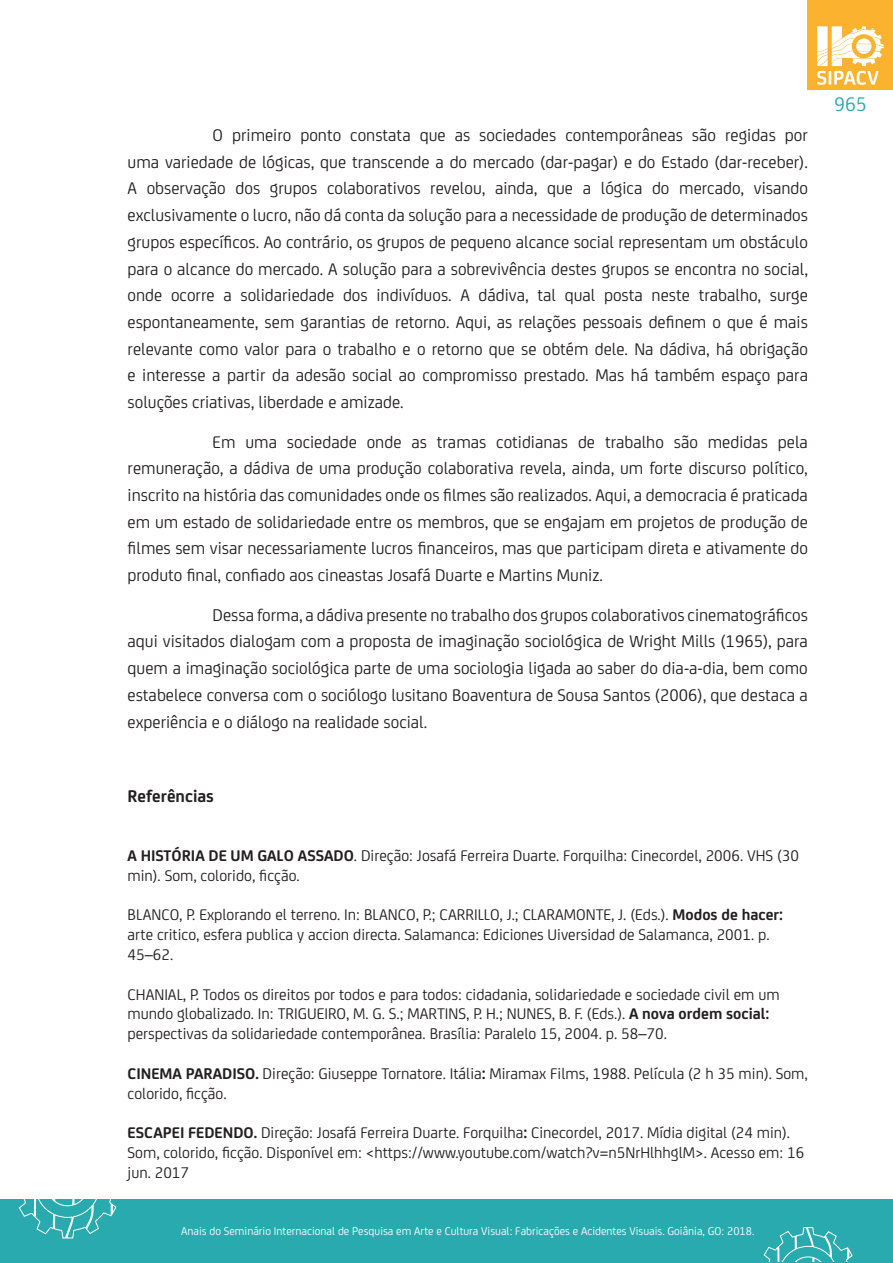
<style>
.page{position:relative;width:893px;height:1263px;background:#fff}
.page>*{position:absolute;margin:0;border:0;box-sizing:border-box;transform-origin:0 0}
.t1{font:21px "FS Joey";color:#28aaae}
.texto_corrido{font:18px/26.7px "FS Joey";color:#231f20;text-align:justify}
.citações{font:700 18px "FS Joey";color:#231f20}
.bibliografia{font:16.5px/19.8px "FS Joey";color:#231f20}
.t2{font:12px "FS Joey";color:#fff}
.s1{font-weight:700}
</style>
<div class="page">
<div style="left:808px;top:0;width:85px;height:89px;background:#fbb22e"></div>
<svg style="left:817px;top:26px;width:67px;height:59px"></svg>
<div style="left:0;top:1199px;width:893px;height:64px;background:#28aaae"></div>
<svg style="left:18px;top:1199px;width:99px;height:40px"></svg>
<svg style="left:763px;top:1227px;width:90px;height:35px"></svg>
<p class="texto_corrido" style="left:128px;top:121px;width:682px;text-indent:85px">O primeiro ponto constata que as sociedades contemporâneas são regidas por uma variedade de lógicas, que transcende a do mercado (dar-pagar) e do Estado (dar-receber).<br>A observação dos grupos colaborativos revelou, ainda, que a lógica do mercado, visando exclusivamente o lucro, não dá conta da solução para a necessidade de produção de determinados grupos específicos. Ao contrário, os grupos de pequeno alcance social representam um obstáculo para o alcance do mercado. A solução para a sobrevivência destes grupos se encontra no social, onde ocorre a solidariedade dos indivíduos. A dádiva, tal qual posta neste trabalho, surge espontaneamente, sem garantias de retorno. Aqui, as relações pessoais definem o que é mais relevante como valor para o trabalho e o retorno que se obtém dele. Na dádiva, há obrigação e interesse a partir da adesão social ao compromisso prestado. Mas há também espaço para soluções criativas, liberdade e amizade.</p>
<p class="texto_corrido" style="left:128px;top:427px;width:682px;text-indent:85px">Em uma sociedade onde as tramas cotidianas de trabalho são medidas pela remuneração, a dádiva de uma produção colaborativa revela, ainda, um forte discurso político, inscrito na história das comunidades onde os filmes são realizados. Aqui, a democracia é praticada em um estado de solidariedade entre os membros, que se engajam em projetos de produção de filmes sem visar necessariamente lucros financeiros, mas que participam direta e ativamente do produto final, confiado aos cineastas Josafá Duarte e Martins Muniz.</p>
<p class="texto_corrido" style="left:128px;top:600px;width:682px;text-indent:85px">Dessa forma, a dádiva presente no trabalho dos grupos colaborativos cinematográficos aqui visitados dialogam com a proposta de imaginação sociológica de Wright Mills (1965), para quem a imaginação sociológica parte de uma sociologia ligada ao saber do dia-a-dia, bem como estabelece conversa com o sociólogo lusitano Boaventura de Sousa Santos (2006), que destaca a experiência e o diálogo na realidade social.</p>
<p class="citações" style="left:128px;top:782px;width:88px">Referências</p>
<p class="bibliografia" style="left:128px;top:845px;width:673px"><span class="s1">A HISTÓRIA DE UM GALO ASSADO</span>. Direção: Josafá Ferreira Duarte. Forquilha: Cinecordel, 2006. VHS (30 min). Som, colorido, ficção.</p>
<p class="bibliografia" style="left:128px;top:904px;width:657px">BLANCO, P. Explorando el terreno. In: BLANCO, P.; CARRILLO, J.; CLARAMONTE, J. (Eds.). <span class="s1">Modos de hacer: </span>arte critico, esfera publica y accion directa. Salamanca: Ediciones Uiversidad de Salamanca, 2001. p.<br>45–62.</p>
<p class="bibliografia" style="left:128px;top:983px;width:654px">CHANIAL, P. Todos os direitos por todos e para todos: cidadania, solidariedade e sociedade civil em um mundo globalizado. In: TRIGUEIRO, M. G. S.; MARTINS, P. H.; NUNES, B. F. (Eds.). <span class="s1">A nova ordem social: </span>perspectivas da solidariedade contemporânea. Brasília: Paralelo 15, 2004. p. 58–70.</p>
<p class="bibliografia" style="left:128px;top:1062px;width:682px"><span class="s1">CINEMA PARADISO.</span> Direção: Giuseppe Tornatore. Itália<span class="s1">:</span> Miramax Films, 1988. Película (2 h 35 min). Som, colorido, ficção.</p>
<p class="bibliografia" style="left:128px;top:1122px;width:678px"><span class="s1">ESCAPEI FEDENDO.</span> Direção: Josafá Ferreira Duarte. Forquilha<span class="s1">:</span> Cinecordel, 2017. Mídia digital (24 min).<br>Som, colorido, ficção. Disponível em: &lt;https://www.youtube.com/watch?v=n5NrHlhhglM&gt;. Acesso em: 16 jun. 2017</p>
<p class="t2" style="left:181px;top:1223px;width:575px">Anais do Seminário Internacional de Pesquisa em Arte e Cultura Visual: Fabricações e Acidentes Visuais. Goiânia, GO: 2018.</p>
<p class="t1" style="left:834px;top:90px;width:34px">965</p>
</div>
